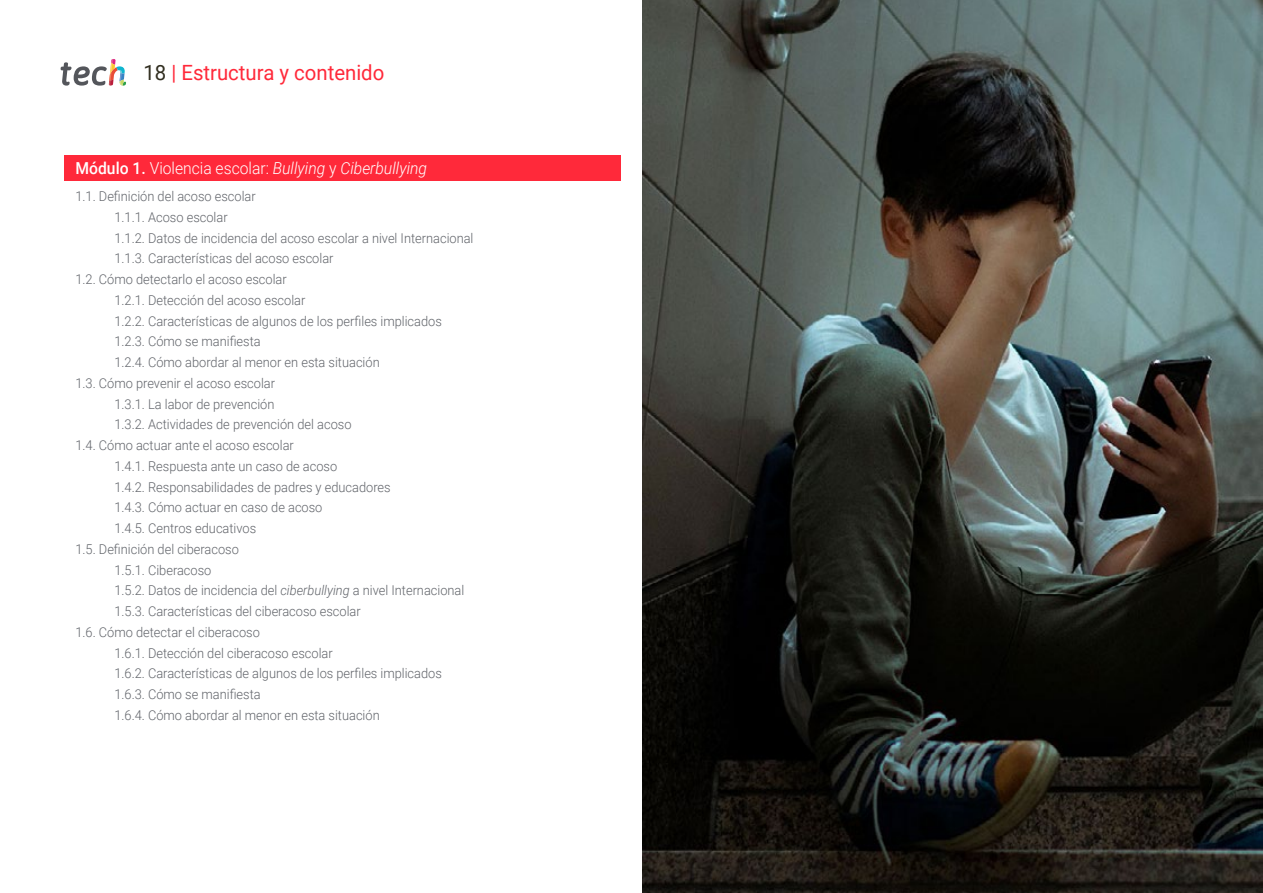
<style>
.page{position:relative;width:1263px;height:893px;background:#fff}
.page>*{position:absolute;margin:0;border:0;box-sizing:border-box;transform-origin:0 0}
.t1{font:21px "Roboto";color:#ff293a}
.t2{font:italic 300 16.5px "Roboto";color:#fff;scale:.95 1}
.t3{font:300 13.5px "Roboto";color:#61646a;scale:.95 1}
.s1{color:#312e20}
.s2{font-weight:500;font-style:normal}
.s3{font-style:normal}
.s4{font-style:italic}
</style>
<div class="page">
<img style="left:642px;top:0;width:621px;height:893px">
<div style="left:64px;top:155px;width:557px;height:25px;background:#ff293a"></div>
<svg style="left:61px;top:59px;width:65px;height:27px"></svg>
<h1 class="t1" style="left:144px;top:57px;width:242px"><span class="s1">18</span> | Estructura y contenido</h1>
<p class="t2" style="left:75px;top:157px;width:372px"><span class="s2">Módulo 1.</span> <span class="s3">Violencia escolar:</span> Bullying <span class="s3">y</span> Ciberbullying</p>
<p class="t3" style="left:75px;top:187px;width:191px">1.1. Definición del acoso escolar</p>
<p class="t3" style="left:114px;top:208px;width:121px">1.1.1. Acoso escolar</p>
<p class="t3" style="left:114px;top:228px;width:379px">1.1.2. Datos de incidencia del acoso escolar a nivel Internacional</p>
<p class="t3" style="left:114px;top:249px;width:232px">1.1.3. Características del acoso escolar</p>
<p class="t3" style="left:75px;top:270px;width:224px">1.2. Cómo detectarlo el acoso escolar</p>
<p class="t3" style="left:114px;top:291px;width:203px">1.2.1. Detección del acoso escolar</p>
<p class="t3" style="left:114px;top:311px;width:346px">1.2.2. Características de algunos de los perfiles implicados</p>
<p class="t3" style="left:114px;top:332px;width:155px">1.2.3. Cómo se manifiesta</p>
<p class="t3" style="left:114px;top:353px;width:281px">1.2.4. Cómo abordar al menor en esta situación</p>
<p class="t3" style="left:75px;top:374px;width:212px">1.3. Cómo prevenir el acoso escolar</p>
<p class="t3" style="left:114px;top:394px;width:170px">1.3.1. La labor de prevención</p>
<p class="t3" style="left:114px;top:415px;width:251px">1.3.2. Actividades de prevención del acoso</p>
<p class="t3" style="left:75px;top:436px;width:231px">1.4. Cómo actuar ante el acoso escolar</p>
<p class="t3" style="left:114px;top:457px;width:236px">1.4.1. Respuesta ante un caso de acoso</p>
<p class="t3" style="left:114px;top:477px;width:292px">1.4.2. Responsabilidades de padres y educadores</p>
<p class="t3" style="left:114px;top:498px;width:220px">1.4.3. Cómo actuar en caso de acoso</p>
<p class="t3" style="left:114px;top:519px;width:151px">1.4.5. Centros educativos</p>
<p class="t3" style="left:75px;top:540px;width:174px">1.5. Definición del ciberacoso</p>
<p class="t3" style="left:114px;top:560px;width:104px">1.5.1. Ciberacoso</p>
<p class="t3" style="left:114px;top:581px;width:370px">1.5.2. Datos de incidencia del <span class="s4">ciberbullying</span> a nivel Internacional</p>
<p class="t3" style="left:114px;top:602px;width:261px">1.5.3. Características del ciberacoso escolar</p>
<p class="t3" style="left:75px;top:623px;width:196px">1.6. Cómo detectar el ciberacoso</p>
<p class="t3" style="left:114px;top:643px;width:231px">1.6.1. Detección del ciberacoso escolar</p>
<p class="t3" style="left:114px;top:664px;width:346px">1.6.2. Características de algunos de los perfiles implicados</p>
<p class="t3" style="left:114px;top:685px;width:155px">1.6.3. Cómo se manifiesta</p>
<p class="t3" style="left:114px;top:706px;width:281px">1.6.4. Cómo abordar al menor en esta situación</p>
</div>
